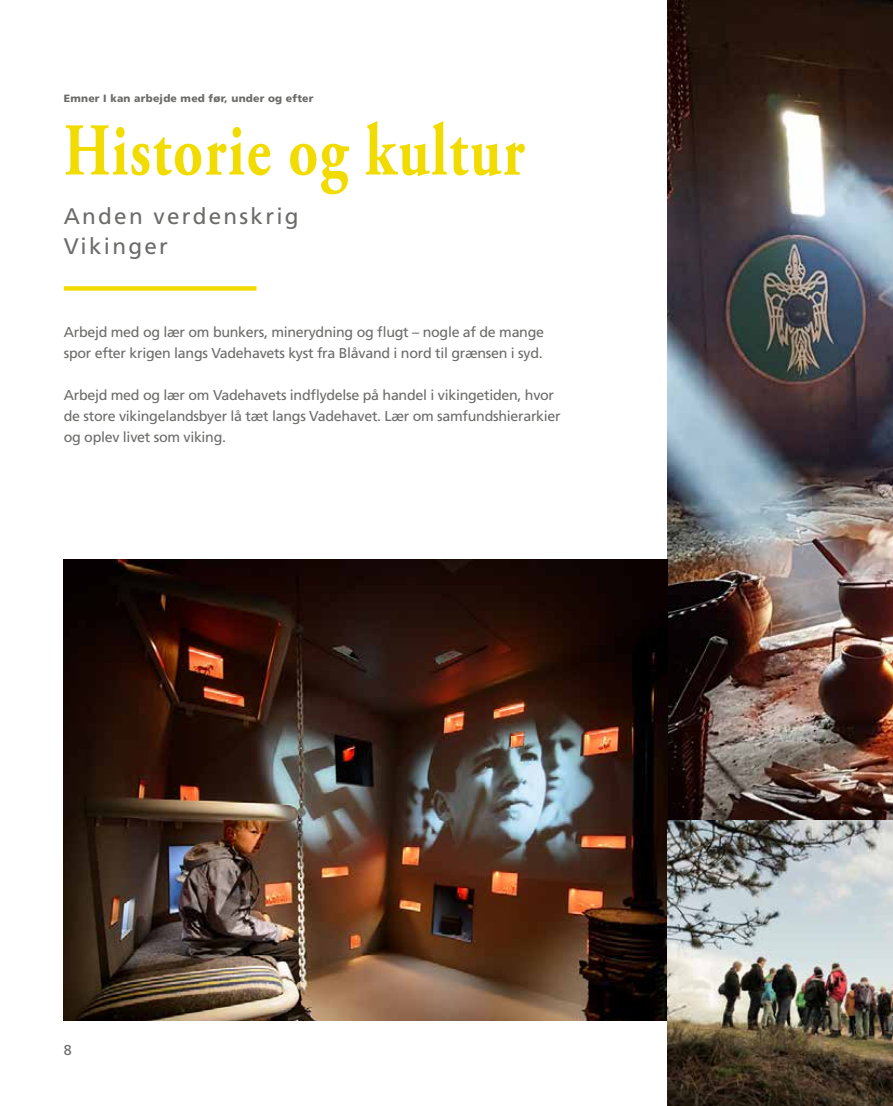
<style>
.page{position:relative;width:893px;height:1106px;background:#fff}
.page>*{position:absolute;margin:0;border:0;box-sizing:border-box;transform-origin:0 0}
.t1{font:700 74.25px "Adobe Garamond Pro";letter-spacing:.03em;color:#f2dc00;scale:.78 1}
.t2{font:22.5px/30px "Frutiger";letter-spacing:.1em;color:#6b6b6a}
.t3{font:14.25px/21px "Frutiger";letter-spacing:-.02em;color:#6b6b6a}
.t4{font:900 10.5px "Frutiger";letter-spacing:.02em;color:#6b6b6a}
</style>
<div class="page">
<img style="left:667px;top:0;width:226px;height:1106px">
<img style="left:64px;top:559px;width:603px;height:461px">
<div style="left:64px;top:286px;width:193px;height:5px;background:#f2dc00"></div>
<p class="t4" style="left:64px;top:92px;width:251px">Emner I kan arbejde med før, under og efter</p>
<h1 class="t1" style="left:64px;top:108px;width:592px">Historie og kultur</h1>
<h2 class="t2" style="left:64px;top:201px;width:236px">Anden verdenskrig<br>Vikinger</h2>
<p class="t3" style="left:64px;top:321px;width:482px">Arbejd med og lær om bunkers, minerydning og flugt – nogle af de mange spor efter krigen langs Vadehavets kyst fra Blåvand i nord til grænsen i syd.</p>
<p class="t3" style="left:64px;top:384px;width:498px">Arbejd med og lær om Vadehavets indflydelse på handel i vikingetiden, hvor de store vikingelandsbyer lå tæt langs Vadehavet. Lær om samfundshierarkier og oplev livet som viking.</p>
<p class="t3" style="left:64px;top:1039px;width:9px">8</p>
</div>
